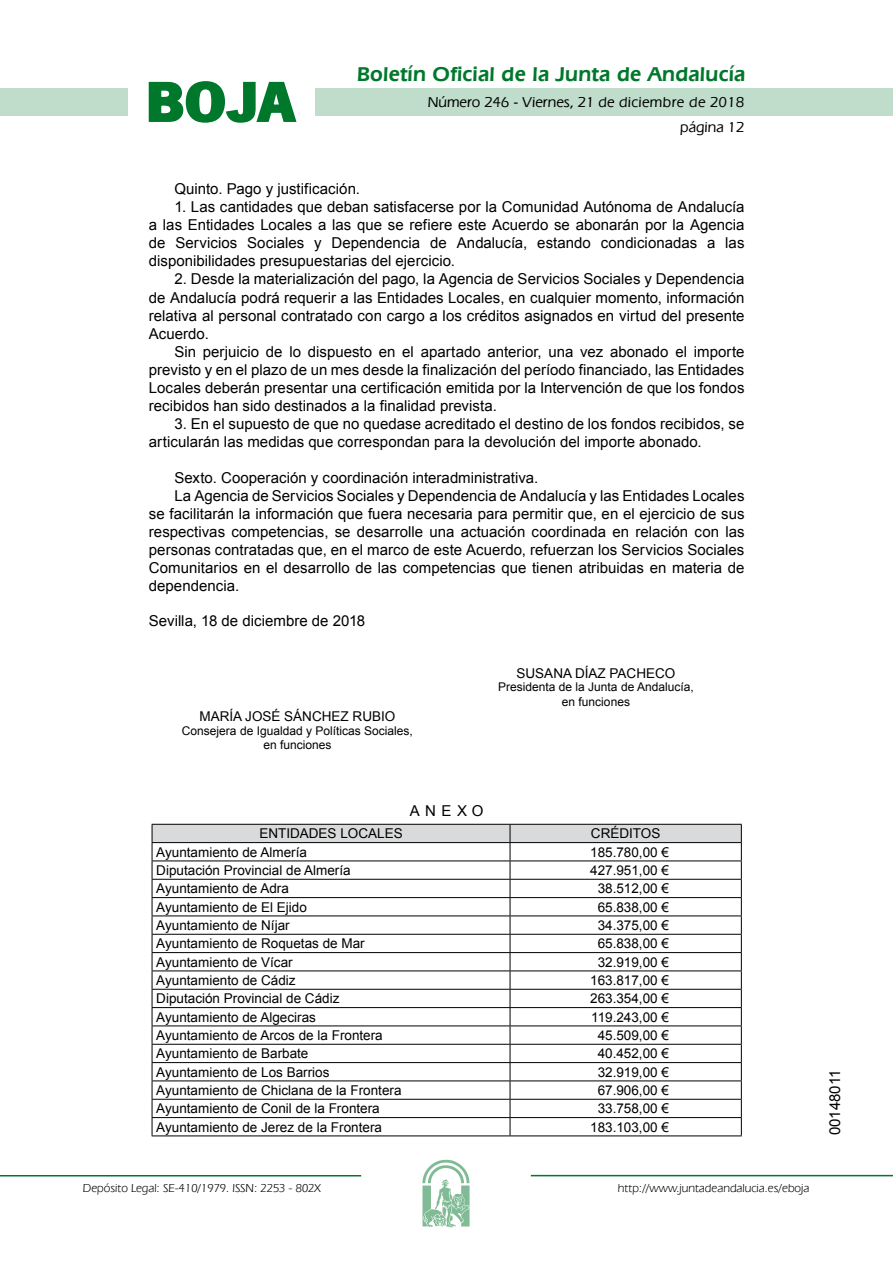
<style>
.page{position:relative;width:893px;height:1263px;background:#fff}
.page>*{position:absolute;margin:0;border:0;box-sizing:border-box;transform-origin:0 0}
.t1{font:700 57.75px "News Got T";color:#00782c;scale:1.14 1}
.t2{font:600 21px "Eras IT Cby BT";letter-spacing:.01em;color:#00782c}
.t3{font:15px/18.1px "Arial";color:#000;text-align:justify}
.t4{font:500 15px/24.5px "Eras IT Cby BT";color:#000;text-align:right}
.t5{font:13.5px "Arial";color:#000}
.t6{font:12px/14.4px "Arial";color:#000;text-align:center}
.t7{font:12px "Eras IT Cby BT";color:#000}
</style>
<div class="page">
<div style="left:315px;top:88px;width:577px;height:28px;background:#bfddca"></div>
<div style="left:0;top:88px;width:128px;height:28px;background:#bfddca"></div>
<hr style="left:0;top:1175px;width:361px;height:2px;background:#00782c">
<svg style="left:422px;top:1159px;width:47px;height:68px"></svg>
<hr style="left:531px;top:1175px;width:361px;height:1px;background:#00782c">
<svg style="left:148px;top:81px;width:149px;height:42px"></svg>
<svg style="left:152px;top:824px;width:590px;height:312px"></svg>
<hr style="left:152px;top:1136px;width:358px;height:1px;background:#000">
<hr style="left:510px;top:1136px;width:231px;height:1px;background:#000">
<hr style="left:152px;top:824px;width:358px;height:1px;background:#000">
<hr style="left:510px;top:824px;width:231px;height:1px;background:#000">
<h1 class="t1" style="left:145px;top:68px;width:133px">BOJA</h1>
<h2 class="t2" style="left:357px;top:62px;width:390px">Boletín Oficial de la Junta de Andalucía</h2>
<p class="t4" style="left:428px;top:90px;width:318px">Número 246 - Viernes, 21 de diciembre de 2018 página 12</p>
<p class="t3" style="left:174px;top:180px;width:187px">Quinto. Pago y justificación.</p>
<p class="t3" style="left:149px;top:198px;width:597px;text-indent:26px">1. Las cantidades que deban satisfacerse por la Comunidad Autónoma de Andalucía a las Entidades Locales a las que se refiere este Acuerdo se abonarán por la Agencia de Servicios Sociales y Dependencia de Andalucía, estando condicionadas a las disponibilidades presupuestarias del ejercicio.</p>
<p class="t3" style="left:149px;top:270px;width:597px;text-indent:26px">2. Desde la materialización del pago, la Agencia de Servicios Sociales y Dependencia de Andalucía podrá requerir a las Entidades Locales, en cualquier momento, información relativa al personal contratado con cargo a los créditos asignados en virtud del presente Acuerdo.</p>
<p class="t3" style="left:149px;top:343px;width:597px;text-indent:26px">Sin perjuicio de lo dispuesto en el apartado anterior, una vez abonado el importe previsto y en el plazo de un mes desde la finalización del período financiado, las Entidades Locales deberán presentar una certificación emitida por la Intervención de que los fondos recibidos han sido destinados a la finalidad prevista.</p>
<p class="t3" style="left:149px;top:415px;width:597px;text-indent:26px">3. En el supuesto de que no quedase acreditado el destino de los fondos recibidos, se articularán las medidas que correspondan para la devolución del importe abonado.</p>
<p class="t3" style="left:174px;top:468px;width:365px">Sexto. Cooperación y coordinación interadministrativa.</p>
<p class="t3" style="left:174px;top:486px;width:571px">La Agencia de Servicios Sociales y Dependencia de Andalucía y las Entidades Locales</p>
<p class="t3" style="left:149px;top:505px;width:597px">se facilitarán la información que fuera necesaria para permitir que, en el ejercicio de sus</p>
<p class="t3" style="left:149px;top:523px;width:597px">respectivas competencias, se desarrolle una actuación coordinada en relación con las</p>
<p class="t3" style="left:149px;top:541px;width:597px">personas contratadas que, en el marco de este Acuerdo, refuerzan los Servicios Sociales</p>
<p class="t3" style="left:149px;top:559px;width:597px">Comunitarios en el desarrollo de las competencias que tienen atribuidas en materia de</p>
<p class="t3" style="left:149px;top:577px;width:92px">dependencia.</p>
<p class="t3" style="left:149px;top:612px;width:218px">Sevilla, 18 de diciembre de 2018</p>
<p class="t5" style="left:516px;top:664px;width:160px">SUSANA DÍAZ PACHECO</p>
<p class="t6" style="left:498px;top:680px;width:197px">Presidenta de la Junta de Andalucía, en funciones</p>
<p class="t5" style="left:199px;top:707px;width:197px">MARÍA JOSÉ SÁNCHEZ RUBIO</p>
<p class="t6" style="left:182px;top:723px;width:232px">Consejera de Igualdad y Políticas Sociales, en funciones</p>
<p class="t3" style="left:410px;top:802px;width:75px">ANEXO</p>
<p class="t5" style="left:259px;top:825px;width:145px">ENTIDADES LOCALES</p>
<p class="t5" style="left:591px;top:825px;width:71px">CRÉDITOS</p>
<p class="t5" style="left:156px;top:843px;width:152px">Ayuntamiento de Almería</p>
<p class="t5" style="left:590px;top:843px;width:80px">185.780,00 €</p>
<p class="t5" style="left:156px;top:861px;width:196px">Diputación Provincial de Almería</p>
<p class="t5" style="left:590px;top:861px;width:80px">427.951,00 €</p>
<p class="t5" style="left:156px;top:880px;width:134px">Ayuntamiento de Adra</p>
<p class="t5" style="left:597px;top:880px;width:73px">38.512,00 €</p>
<p class="t5" style="left:156px;top:898px;width:152px">Ayuntamiento de El Ejido</p>
<p class="t5" style="left:597px;top:898px;width:73px">65.838,00 €</p>
<p class="t5" style="left:156px;top:916px;width:135px">Ayuntamiento de Níjar</p>
<p class="t5" style="left:597px;top:916px;width:73px">34.375,00 €</p>
<p class="t5" style="left:156px;top:935px;width:210px">Ayuntamiento de Roquetas de Mar</p>
<p class="t5" style="left:597px;top:935px;width:73px">65.838,00 €</p>
<p class="t5" style="left:156px;top:953px;width:138px">Ayuntamiento de Vícar</p>
<p class="t5" style="left:597px;top:953px;width:73px">32.919,00 €</p>
<p class="t5" style="left:156px;top:971px;width:141px">Ayuntamiento de Cádiz</p>
<p class="t5" style="left:590px;top:971px;width:80px">163.817,00 €</p>
<p class="t5" style="left:156px;top:990px;width:185px">Diputación Provincial de Cádiz</p>
<p class="t5" style="left:590px;top:990px;width:80px">263.354,00 €</p>
<p class="t5" style="left:156px;top:1008px;width:161px">Ayuntamiento de Algeciras</p>
<p class="t5" style="left:591px;top:1008px;width:79px">119.243,00 €</p>
<p class="t5" style="left:156px;top:1026px;width:228px">Ayuntamiento de Arcos de la Frontera</p>
<p class="t5" style="left:597px;top:1026px;width:73px">45.509,00 €</p>
<p class="t5" style="left:156px;top:1045px;width:154px">Ayuntamiento de Barbate</p>
<p class="t5" style="left:597px;top:1045px;width:73px">40.452,00 €</p>
<p class="t5" style="left:156px;top:1063px;width:175px">Ayuntamiento de Los Barrios</p>
<p class="t5" style="left:597px;top:1063px;width:73px">32.919,00 €</p>
<p class="t5" style="left:156px;top:1081px;width:247px">Ayuntamiento de Chiclana de la Frontera</p>
<p class="t5" style="left:597px;top:1081px;width:73px">67.906,00 €</p>
<p class="t5" style="left:156px;top:1100px;width:225px">Ayuntamiento de Conil de la Frontera</p>
<p class="t5" style="left:597px;top:1100px;width:73px">33.758,00 €</p>
<p class="t5" style="left:156px;top:1118px;width:227px">Ayuntamiento de Jerez de la Frontera</p>
<p class="t5" style="left:590px;top:1118px;width:80px">183.103,00 €</p>
<p class="t7" style="left:83px;top:1181px;width:239px">Depósito Legal: SE-410/1979. ISSN: 2253 - 802X</p>
<p class="t7" style="left:618px;top:1181px;width:193px">http://www.juntadeandalucia.es/eboja</p>
<p class="t3" style="left:826px;top:1135px;width:67px;rotate:-90deg">00148011</p>
</div>
